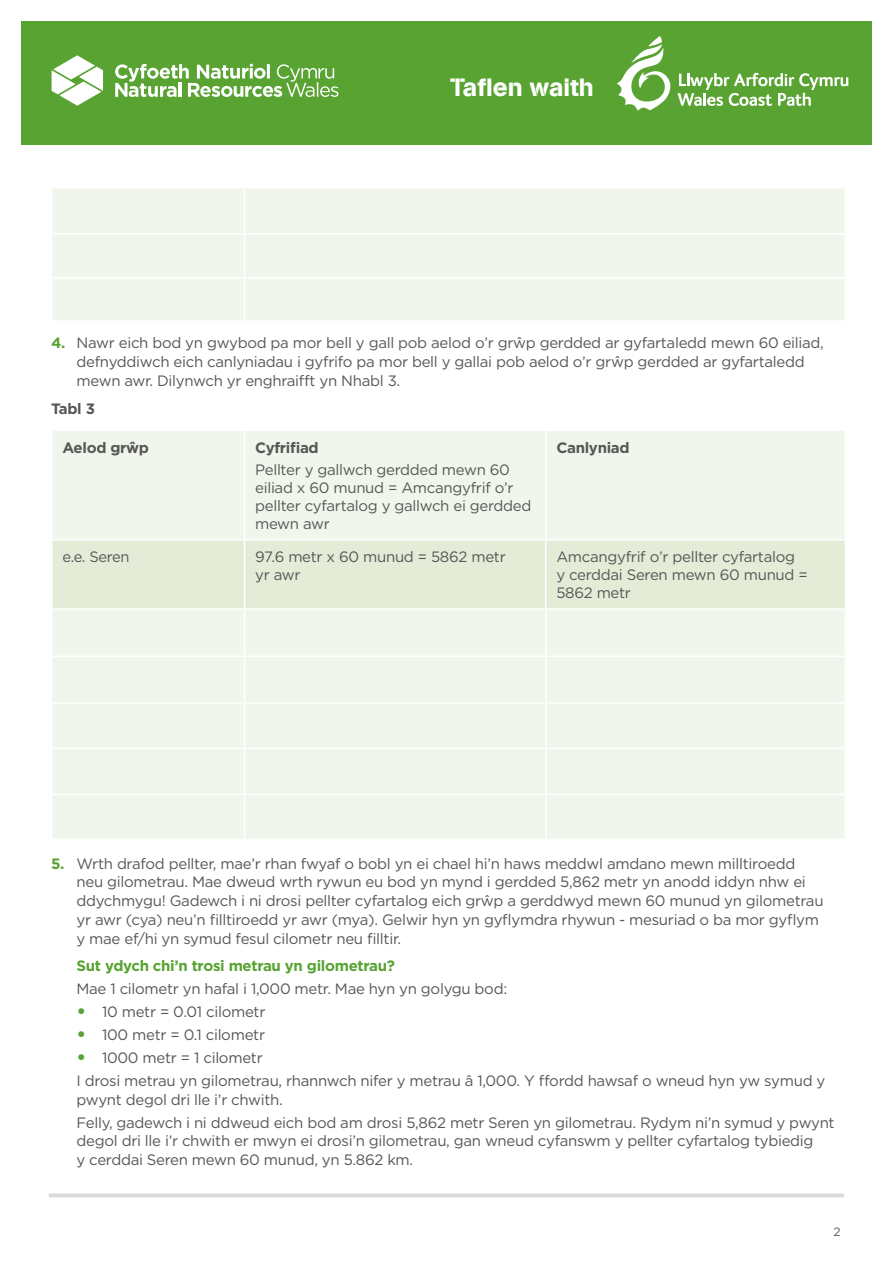
<style>
.page{position:relative;width:893px;height:1263px;background:#fff}
.page>*{position:absolute;margin:0;border:0;box-sizing:border-box;transform-origin:0 0}
.t1{font:24.75px "AG Book Stencil";color:#fff}
.t2{font:15px/18px "Gotham";letter-spacing:-.02em;color:#575756}
.t3{font:700 15px "Gotham";letter-spacing:-.02em;color:#58a332}
.t4{font:700 15px "Gotham";letter-spacing:-.02em;color:#575756}
.t5{font:12px "Gotham";color:#575756}
.s1{font-weight:700;color:#58a332}
.s2{font-weight:700;font-size:19.5px;color:#58a332}
</style>
<div class="page">
<svg style="left:49px;top:1193px;width:795px;height:4px;fill:#dadada"></svg>
<div style="left:53px;top:189px;width:792px;height:131px;background:#f1f6ec"></div>
<hr style="left:244px;top:189px;width:1px;height:44px;background:#fff">
<hr style="left:51px;top:233px;width:193px;height:2px;background:#fff">
<hr style="left:244px;top:233px;width:602px;height:2px;background:#fff">
<hr style="left:244px;top:235px;width:1px;height:42px;background:#fff">
<hr style="left:51px;top:277px;width:193px;height:2px;background:#fff">
<hr style="left:244px;top:277px;width:602px;height:2px;background:#fff">
<hr style="left:244px;top:279px;width:1px;height:41px;background:#fff">
<div style="left:53px;top:431px;width:792px;height:408px;background:#f1f6ec"></div>
<div style="left:53px;top:540px;width:792px;height:68px;background:#e4ecd8"></div>
<hr style="left:244px;top:431px;width:1px;height:108px;background:#fff">
<hr style="left:545px;top:431px;width:1px;height:108px;background:#fff">
<hr style="left:51px;top:539px;width:193px;height:1px;background:#fff">
<hr style="left:244px;top:539px;width:302px;height:1px;background:#fff">
<hr style="left:244px;top:540px;width:1px;height:68px;background:#fff">
<hr style="left:546px;top:539px;width:300px;height:1px;background:#fff">
<hr style="left:545px;top:540px;width:1px;height:68px;background:#fff">
<hr style="left:51px;top:608px;width:193px;height:2px;background:#fff">
<hr style="left:244px;top:608px;width:302px;height:2px;background:#fff">
<hr style="left:244px;top:610px;width:1px;height:45px;background:#fff">
<hr style="left:546px;top:608px;width:300px;height:2px;background:#fff">
<hr style="left:545px;top:610px;width:1px;height:45px;background:#fff">
<hr style="left:51px;top:655px;width:193px;height:2px;background:#fff">
<hr style="left:244px;top:655px;width:302px;height:2px;background:#fff">
<hr style="left:244px;top:657px;width:1px;height:45px;background:#fff">
<hr style="left:546px;top:655px;width:300px;height:2px;background:#fff">
<hr style="left:545px;top:657px;width:1px;height:45px;background:#fff">
<hr style="left:51px;top:702px;width:193px;height:2px;background:#fff">
<hr style="left:244px;top:702px;width:302px;height:2px;background:#fff">
<hr style="left:244px;top:704px;width:1px;height:44px;background:#fff">
<hr style="left:546px;top:702px;width:300px;height:2px;background:#fff">
<hr style="left:545px;top:704px;width:1px;height:44px;background:#fff">
<hr style="left:51px;top:748px;width:193px;height:1px;background:#fff">
<hr style="left:244px;top:748px;width:302px;height:1px;background:#fff">
<hr style="left:244px;top:749px;width:1px;height:45px;background:#fff">
<hr style="left:546px;top:748px;width:300px;height:1px;background:#fff">
<hr style="left:545px;top:749px;width:1px;height:45px;background:#fff">
<hr style="left:51px;top:794px;width:193px;height:1px;background:#fff">
<hr style="left:244px;top:794px;width:302px;height:1px;background:#fff">
<hr style="left:244px;top:795px;width:1px;height:44px;background:#fff">
<hr style="left:546px;top:794px;width:300px;height:1px;background:#fff">
<hr style="left:545px;top:795px;width:1px;height:44px;background:#fff">
<div style="left:21px;top:21px;width:851px;height:124px;background:#58a332"></div>
<svg style="left:52px;top:55px;width:51px;height:51px"></svg>
<svg style="left:115px;top:64px;width:223px;height:33px"></svg>
<svg style="left:617px;top:36px;width:231px;height:75px"></svg>
<h1 class="t1" style="left:451px;top:72px;width:145px">Taflen waith</h1>
<p class="t2" style="left:77px;top:333px;width:749px;line-height:19.2px;text-indent:-26px"><span class="s1">4.</span> Nawr eich bod yn gwybod pa mor bell y gall pob aelod o’r grŵp gerdded ar gyfartaledd mewn 60 eiliad, defnyddiwch eich canlyniadau i gyfrifo pa mor bell y gallai pob aelod o’r grŵp gerdded ar gyfartaledd mewn awr. Dilynwch yr enghraifft yn Nhabl 3.</p>
<p class="t4" style="left:51px;top:399px;width:45px">Tabl 3</p>
<p class="t4" style="left:62px;top:438px;width:88px">Aelod grŵp</p>
<p class="t4" style="left:255px;top:438px;width:65px">Cyfrifiad</p>
<p class="t2" style="left:255px;top:460px;width:278px">Pellter y gallwch gerdded mewn 60 eiliad x 60 munud = Amcangyfrif o’r pellter cyfartalog y gallwch ei gerdded mewn awr</p>
<p class="t4" style="left:556px;top:438px;width:75px">Canlyniad</p>
<p class="t2" style="left:62px;top:548px;width:69px">e.e. Seren</p>
<p class="t2" style="left:255px;top:548px;width:252px">97.6 metr x 60 munud = 5862 metr yr awr</p>
<p class="t2" style="left:556px;top:548px;width:253px">Amcangyfrif o’r pellter cyfartalog<br>y cerddai Seren mewn 60 munud =<br>5862 metr</p>
<p class="t2" style="left:77px;top:853px;width:748px;line-height:18.8px;text-indent:-26px"><span class="s1">5.</span> Wrth drafod pellter, mae’r rhan fwyaf o bobl yn ei chael hi’n haws meddwl amdano mewn milltiroedd neu gilometrau. Mae dweud wrth rywun eu bod yn mynd i gerdded 5,862 metr yn anodd iddyn nhw ei ddychmygu! Gadewch i ni drosi pellter cyfartalog eich grŵp a gerddwyd mewn 60 munud yn gilometrau yr awr (cya) neu’n filltiroedd yr awr (mya). Gelwir hyn yn gyflymdra rhywun - mesuriad o ba mor gyflym y mae ef/hi yn symud fesul cilometr neu filltir.</p>
<p class="t3" style="left:77px;top:955px;width:320px">Sut ydych chi’n trosi metrau yn gilometrau?</p>
<p class="t2" style="left:77px;top:979px;width:432px">Mae 1 cilometr yn hafal i 1,000 metr. Mae hyn yn golygu bod:</p>
<p class="t2" style="left:77px;top:1002px;width:190px"><span class="s2">•</span> 10 metr = 0.01 cilometr</p>
<p class="t2" style="left:77px;top:1025px;width:190px"><span class="s2">•</span> 100 metr = 0.1 cilometr</p>
<p class="t2" style="left:77px;top:1046px;width:750px;line-height:23px"><span class="s2">•</span> 1000 metr = 1 cilometr<br>I drosi metrau yn gilometrau, rhannwch nifer y metrau â 1,000. Y ffordd hawsaf o wneud hyn yw symud y</p>
<p class="t2" style="left:77px;top:1087px;width:760px;line-height:23px">pwynt degol dri lle i’r chwith.<br>Felly, gadewch i ni ddweud eich bod am drosi 5,862 metr Seren yn gilometrau. Rydym ni’n symud y pwynt</p>
<p class="t2" style="left:77px;top:1131px;width:738px;line-height:18.8px">degol dri lle i’r chwith er mwyn ei drosi’n gilometrau, gan wneud cyfanswm y pellter cyfartalog tybiedig y cerddai Seren mewn 60 munud, yn 5.862 km.</p>
<p class="t5" style="left:833px;top:1224px;width:9px">2</p>
</div>
